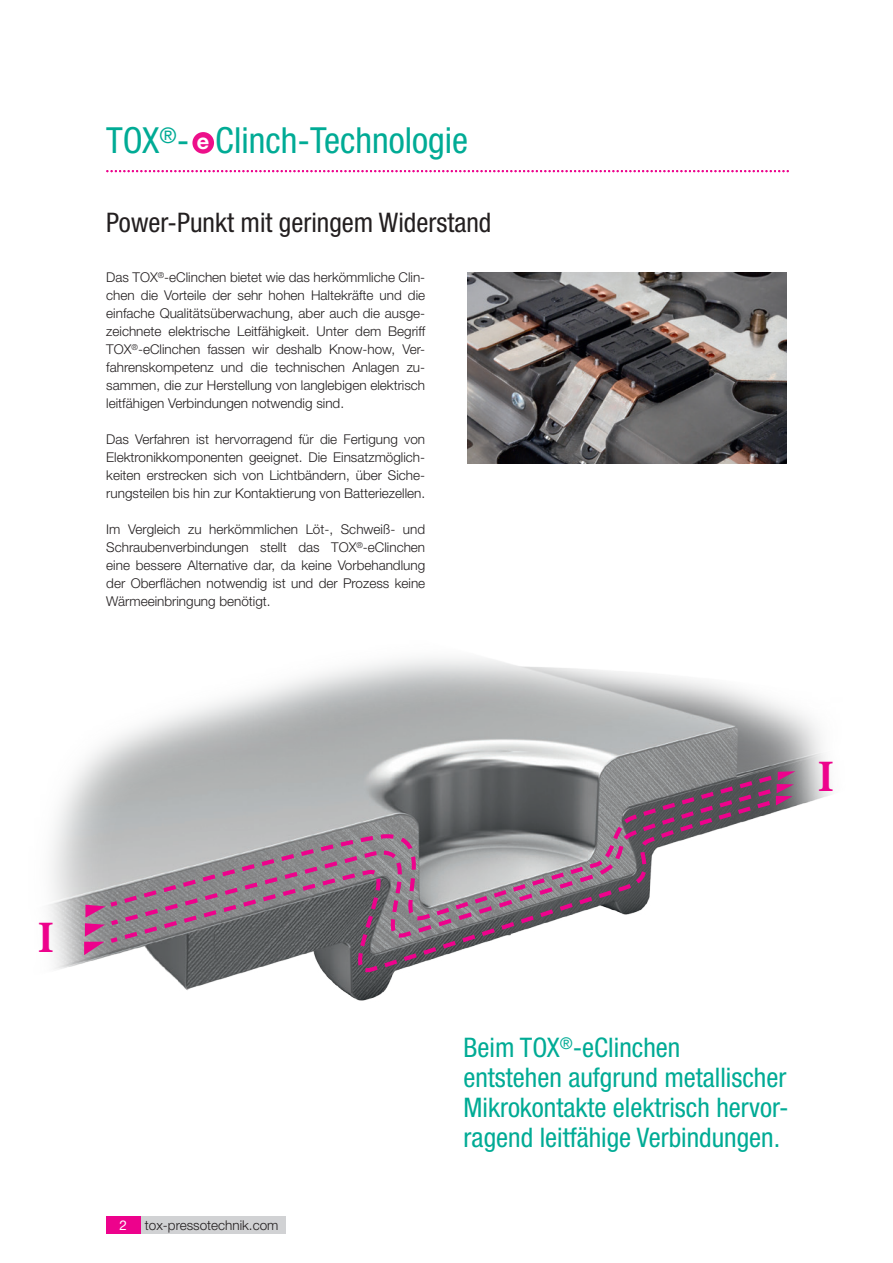
<style>
.page{position:relative;width:893px;height:1263px;background:#fff}
.page>*{position:absolute;margin:0;border:0;box-sizing:border-box;transform-origin:0 0}
.t1{font:700 45px "Minion Pro";color:#ed028c}
.t2{font:condensed 36px "Helvetica Neue LT Std";color:#00ab95}
.t3{font:condensed 27px/30px "Helvetica Neue LT Std";color:#00ab95}
.t4{font:condensed 27px "Helvetica Neue LT Std";color:#231f20}
.t5{font:700 21.75px "Helvetica Neue LT Std";color:#fff}
.t6{font:300 13.5px/18px "Helvetica Neue LT Std";color:#231f20;text-align:justify}
.t7{font:13.5px "Helvetica Neue LT Pro";color:#fff}
</style>
<div class="page">
<div style="left:137px;top:1216px;width:149px;height:17px;background:#d1d2d4"></div>
<div style="left:106px;top:1216px;width:34px;height:17px;background:#ed028c"></div>
<svg style="left:106px;top:170px;width:683px;height:2px"></svg>
<img style="left:468px;top:272px;width:319px;height:191px">
<img style="left:48px;top:658px;width:783px;height:343px">
<svg style="left:107px;top:770px;width:682px;height:152px"></svg>
<svg style="left:84px;top:905px;width:22px;height:50px"></svg>
<svg style="left:120px;top:771px;width:675px;height:203px"></svg>
<div style="left:192px;top:132px;width:22px;height:22px;background:#ed0f8a;border-radius:50%"></div>
<h2 class="t2" style="left:106px;top:120px;width:363px">TOX<sup>®</sup>- Clinch-Technologie</h2>
<h3 class="t5" style="left:197px;top:127px;width:14px">e</h3>
<h3 class="t4" style="left:106px;top:207px;width:387px">Power-Punkt mit geringem Widerstand</h3>
<p class="t6" style="left:106px;top:268px;width:320px">Das TOX<sup>®</sup>-eClinchen bietet wie das herkömmliche Clin&shy;chen die Vorteile der sehr hohen Haltekräfte und die einfache Qualitätsüberwachung, aber auch die ausge&shy;zeichnete elektrische Leitfähigkeit. Unter dem Begriff TOX<sup>®</sup>-eClinchen fassen wir deshalb Know-how, Ver&shy;fahrenskompetenz und die technischen Anlagen zu&shy;sammen, die zur Herstellung von langlebigen elektrisch leitfähigen Verbindungen notwendig sind.</p>
<p class="t6" style="left:106px;top:430px;width:320px">Das Verfahren ist hervorragend für die Fertigung von Elektronikkomponenten geeignet. Die Einsatzmöglich&shy;keiten erstrecken sich von Lichtbändern, über Siche&shy;rungsteilen bis hin zur Kontaktierung von Batteriezellen.</p>
<p class="t6" style="left:106px;top:520px;width:320px">Im Vergleich zu herkömmlichen Löt-, Schweiß- und Schraubenverbindungen stellt das TOX<sup>®</sup>-eClinchen eine bessere Alternative dar, da keine Vorbehandlung der Oberflächen notwendig ist und der Prozess keine Wärmeeinbringung benötigt.</p>
<h1 class="t1" style="left:37px;top:906px;width:19px">I</h1>
<p class="t7" style="left:120px;top:1217px;width:9px">2</p>
<p class="t6" style="left:145px;top:1215px;width:135px">tox-pressotechnik.com</p>
<h1 class="t1" style="left:817px;top:745px;width:19px">I</h1>
<h3 class="t3" style="left:463px;top:1032px;width:327px">Beim TOX<sup>®</sup>-eClinchen<br>entstehen aufgrund metallischer<br>Mikrokontakte elektrisch hervor&shy;ragend leitfähige Verbindungen.</h3>
</div>
